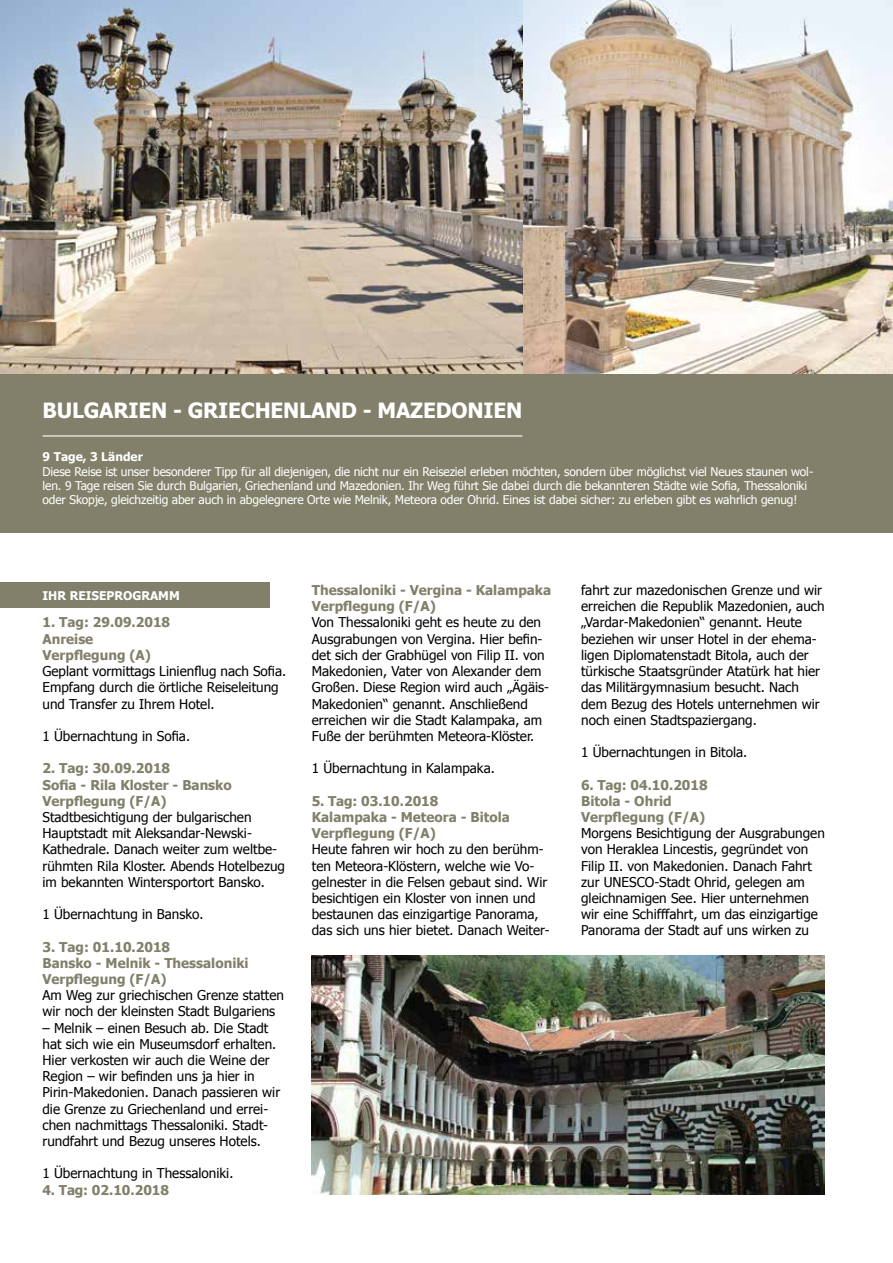
<style>
.page{position:relative;width:893px;height:1263px;background:#fff}
.page>*{position:absolute;margin:0;border:0;box-sizing:border-box;transform-origin:0 0}
.t1{font:700 21px "Tahoma";letter-spacing:-.01em;color:#fff}
.t2{font:13.5px/16.2px "Tahoma";color:#000}
.t3{font:700 13.5px/16.2px "Tahoma";color:#82806a}
.t4{font:12px/14.4px "Tahoma";letter-spacing:-.01em;color:#fff}
.t5{font:700 12px "Tahoma";color:#fff}
</style>
<div class="page">
<div style="left:0;top:373px;width:893px;height:160px;background:#82806a"></div>
<hr style="left:43px;top:435px;width:479px;height:1px;background:#fff">
<img style="left:0;top:0;width:893px;height:373px">
<img style="left:312px;top:955px;width:513px;height:240px">
<div style="left:0;top:583px;width:270px;height:25px;background:#82806a"></div>
<h1 class="t1" style="left:43px;top:396px;width:58px">Bulgar</h1>
<h1 class="t1" style="left:128px;top:396px;width:395px">ien - Griechenland - Mazedonien</h1>
<p class="t5" style="left:43px;top:448px;width:102px">9 Tage, 3 Länder</p>
<p class="t4" style="left:43px;top:463px;width:772px">Diese Reise ist unser besonderer Tipp für all diejenigen, die nicht nur ein Reiseziel erleben möchten, sondern über möglichst viel Neues staunen wol&shy;len. 9 Tage reisen Sie durch Bulgarien, Griechenland und Mazedonien. Ihr Weg führt Sie dabei durch die bekannteren Städte wie Sofia, Thessaloniki oder Skopje, gleichzeitig aber auch in abgelegnere Orte wie Melnik, Meteora oder Ohrid. Eines ist dabei sicher: zu erleben gibt es wahrlich genug!</p>
<p class="t5" style="left:43px;top:587px;width:139px">IHR REISEPROGRAMM</p>
<p class="t3" style="left:43px;top:614px;width:129px">1. Tag: 29.09.2018<br>Anreise<br>Verpflegung (A)</p>
<p class="t2" style="left:43px;top:662px;width:245px">Geplant vormittags Linienflug nach Sofia.<br>Empfang durch die örtliche Reiseleitung und Transfer zu Ihrem Hotel.</p>
<p class="t2" style="left:43px;top:727px;width:149px">1 Übernachtung in Sofia.</p>
<p class="t3" style="left:43px;top:759px;width:191px">2. Tag: 30.09.2018<br>Sofia - Rila Kloster - Bansko<br>Verpflegung (F/A)</p>
<p class="t2" style="left:43px;top:808px;width:244px">Stadtbesichtigung der bulgarischen Hauptstadt mit Aleksandar-Newski-Kathedrale. Danach weiter zum weltbe&shy;rühmten Rila Kloster. Abends Hotelbezug im bekannten Wintersportort Bansko.</p>
<p class="t2" style="left:43px;top:905px;width:162px">1 Übernachtung in Bansko.</p>
<p class="t3" style="left:43px;top:938px;width:208px">3. Tag: 01.10.2018<br>Bansko - Melnik - Thessaloniki<br>Verpflegung (F/A)</p>
<p class="t2" style="left:43px;top:986px;width:243px">Am Weg zur griechischen Grenze statten wir noch der kleinsten Stadt Bulgariens</p>
<p class="t2" style="left:43px;top:1019px;width:239px">– Melnik – einen Besuch ab. Die Stadt hat sich wie ein Museumsdorf erhalten.<br>Hier verkosten wir auch die Weine der Region – wir befinden uns ja hier in Pirin-Makedonien. Danach passieren wir die Grenze zu Griechenland und errei&shy;chen nachmittags Thessaloniki. Stadt&shy;rundfahrt und Bezug unseres Hotels.</p>
<p class="t2" style="left:43px;top:1165px;width:192px">1 Übernachtung in Thessaloniki.</p>
<p class="t3" style="left:43px;top:1181px;width:128px">4. Tag: 02.10.2018</p>
<p class="t3" style="left:312px;top:581px;width:241px">Thessaloniki - Vergina - Kalampaka<br>Verpflegung (F/A)</p>
<p class="t2" style="left:312px;top:614px;width:239px">Von Thessaloniki geht es heute zu den Ausgrabungen von Vergina. Hier befin&shy;det sich der Grabhügel von Filip II. von Makedonien, Vater von Alexander dem Großen. Diese Region wird auch „Ägäis-Makedonien“ genannt. Anschließend erreichen wir die Stadt Kalampaka, am Fuße der berühmten Meteora-Klöster.</p>
<p class="t2" style="left:312px;top:760px;width:185px">1 Übernachtung in Kalampaka.</p>
<p class="t3" style="left:312px;top:792px;width:200px">5. Tag: 03.10.2018<br>Kalampaka - Meteora - Bitola<br>Verpflegung (F/A)</p>
<p class="t2" style="left:312px;top:841px;width:240px">Heute fahren wir hoch zu den berühm&shy;ten Meteora-Klöstern, welche wie Vo&shy;gelnester in die Felsen gebaut sind. Wir besichtigen ein Kloster von innen und bestaunen das einzigartige Panorama, das sich uns hier bietet. Danach Weiter-</p>
<p class="t2" style="left:581px;top:581px;width:245px">fahrt zur mazedonischen Grenze und wir erreichen die Republik Mazedonien, auch „Vardar-Makedonien“ genannt. Heute beziehen wir unser Hotel in der ehema&shy;ligen Diplomatenstadt Bitola, auch der türkische Staatsgründer Atatürk hat hier das Militärgymnasium besucht. Nach dem Bezug des Hotels unternehmen wir noch einen Stadtspaziergang.</p>
<p class="t2" style="left:581px;top:743px;width:168px">1 Übernachtungen in Bitola.</p>
<p class="t3" style="left:581px;top:776px;width:128px">6. Tag: 04.10.2018<br>Bitola - Ohrid<br>Verpflegung (F/A)</p>
<p class="t2" style="left:581px;top:824px;width:245px">Morgens Besichtigung der Ausgrabungen von Heraklea Lincestis, gegründet von Filip II. von Makedonien. Danach Fahrt zur UNESCO-Stadt Ohrid, gelegen am gleichnamigen See. Hier unternehmen wir eine Schifffahrt, um das einzigartige Panorama der Stadt auf uns wirken zu</p>
</div>
